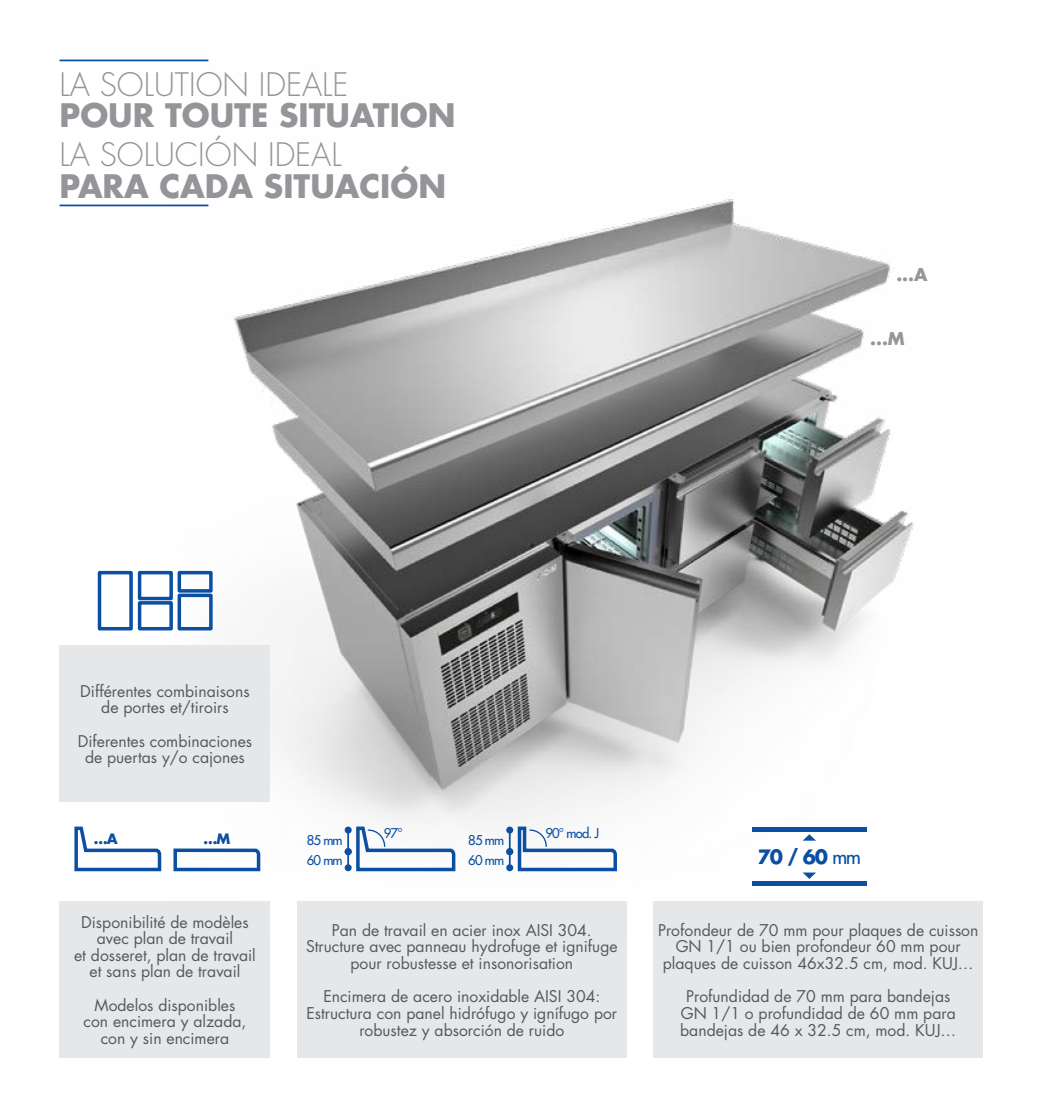
<style>
.page{position:relative;width:1042px;height:1117px;background:#fff}
.page>*{position:absolute;margin:0;border:0;box-sizing:border-box;transform-origin:0 0}
.t1{font:700 31.5px "Futura Std";color:#939598}
.t2{font:300 31.5px "Futura Std";color:#939598}
.t3{font:700 19.25px "Futura Std";color:#0a4fa2}
.t4{font:700 17.15px "Futura Std";color:#939598}
.t5{font:15.75px/16.6px "Futura Std";color:#57585a;text-align:center}
.t6{font:700 14px "Futura Std";color:#0a4fa2}
.t7{font:500 13.12px "Futura Std";letter-spacing:-.06em;color:#0a4fa2}
.s1{font-weight:500}
</style>
<div class="page">
<img style="left:170px;top:199px;width:744px;height:687px">
<hr style="left:60px;top:60px;width:148px;height:1px;background:#0a4fa2">
<hr style="left:60px;top:204px;width:148px;height:2px;background:#0a4fa2">
<div style="left:60px;top:900px;width:210px;height:157px;background:#e6e7e9"></div>
<div style="left:60px;top:645px;width:210px;height:156px;background:#e6e7e9"></div>
<div style="left:297px;top:900px;width:330px;height:157px;background:#e6e7e9"></div>
<div style="left:653px;top:900px;width:330px;height:157px;background:#e6e7e9"></div>
<div style="left:98px;top:570px;width:35px;height:60px;border:4px solid #0a4fa2"></div>
<div style="left:138px;top:570px;width:35px;height:30px;border:4px solid #0a4fa2"></div>
<div style="left:138px;top:601px;width:35px;height:29px;border:4px solid #0a4fa2"></div>
<div style="left:178px;top:570px;width:35px;height:22px;border:4px solid #0a4fa2"></div>
<div style="left:178px;top:593px;width:35px;height:37px;border:4px solid #0a4fa2"></div>
<div style="left:752px;top:881px;width:114px;height:5px;background:#0a4fa2"></div>
<div style="left:752px;top:826px;width:114px;height:5px;background:#0a4fa2"></div>
<svg style="left:802px;top:872px;width:14px;height:6px"></svg>
<svg style="left:802px;top:834px;width:14px;height:6px"></svg>
<svg style="left:172px;top:846px;width:90px;height:26px"></svg>
<div style="left:345px;top:847px;width:7px;height:7px;background:#6a94c5;border-radius:50%"></div>
<div style="left:345px;top:848px;width:7px;height:7px;background:#0a4fa2;border-radius:50%"></div>
<div style="left:345px;top:864px;width:7px;height:7px;background:#0a4fa2;border-radius:50%"></div>
<svg style="left:347px;top:824px;width:110px;height:48px"></svg>
<div style="left:506px;top:826px;width:7px;height:7px;background:#0a4fa2;border-radius:50%"></div>
<div style="left:506px;top:847px;width:7px;height:7px;background:#cedbe8;border-radius:50%"></div>
<div style="left:506px;top:848px;width:7px;height:7px;background:#0a4fa2;border-radius:50%"></div>
<div style="left:506px;top:864px;width:7px;height:7px;background:#0a4fa2;border-radius:50%"></div>
<svg style="left:509px;top:824px;width:110px;height:48px"></svg>
<svg style="left:74px;top:826px;width:88px;height:46px"></svg>
<p class="t2" style="left:60px;top:65px;width:290px">LA SOLUTION IDEALE</p>
<p class="t1" style="left:60px;top:94px;width:397px">POUR TOUTE SITUATION</p>
<p class="t2" style="left:60px;top:135px;width:284px">LA SOLUCIÓN IDEAL</p>
<p class="t1" style="left:60px;top:165px;width:388px">PARA CADA SITUACIÓN</p>
<p class="t4" style="left:896px;top:263px;width:33px">...A</p>
<p class="t4" style="left:870px;top:327px;width:36px">...M</p>
<p class="t5" style="left:80px;top:682px;width:171px">Différentes combinaisons</p>
<p class="t5" style="left:101px;top:699px;width:129px">de portes et/tiroirs</p>
<p class="t5" style="left:78px;top:732px;width:176px">Diferentes combinaciones</p>
<p class="t5" style="left:85px;top:749px;width:161px">de puertas y/o cajones</p>
<p class="t6" style="left:94px;top:828px;width:26px">…A</p>
<p class="t6" style="left:203px;top:828px;width:28px">…M</p>
<p class="t5" style="left:81px;top:913px;width:169px">Disponibilité de modèles avec plan de travail</p>
<p class="t5" style="left:74px;top:946px;width:183px">et dosseret, plan de travail</p>
<p class="t5" style="left:89px;top:963px;width:152px">et sans plan de travail</p>
<p class="t5" style="left:95px;top:996px;width:142px">Modelos disponibles</p>
<p class="t5" style="left:84px;top:1013px;width:164px">con encimera y alzada,</p>
<p class="t5" style="left:101px;top:1029px;width:130px">con y sin encimera</p>
<p class="t7" style="left:307px;top:832px;width:37px">85 mm</p>
<p class="t7" style="left:307px;top:851px;width:37px">60 mm</p>
<p class="t7" style="left:384px;top:825px;width:20px">97°</p>
<p class="t7" style="left:468px;top:832px;width:37px">85 mm</p>
<p class="t7" style="left:468px;top:851px;width:37px">60 mm</p>
<p class="t7" style="left:545px;top:825px;width:55px">90° mod. J</p>
<p class="t5" style="left:306px;top:921px;width:313px">Pan de travail en acier inox AISI 304.<br>Structure avec panneau hydrofuge et ignifuge pour robustesse et insonorisation</p>
<p class="t5" style="left:306px;top:988px;width:312px">Encimera de acero inoxidable AISI 304:<br>Estructura con panel hidrófugo y ignífugo por robustez y absorción de ruido</p>
<p class="t3" style="left:758px;top:844px;width:104px">70 / 60 <span class="s1">mm</span></p>
<p class="t5" style="left:658px;top:921px;width:322px">Profondeur de 70 mm pour plaques de cuisson<br>GN 1/1 ou bien profondeur 60 mm pour plaques de cuisson 46x32.5 cm, mod. KUJ…</p>
<p class="t5" style="left:686px;top:988px;width:266px">Profundidad de 70 mm para bandejas</p>
<p class="t5" style="left:680px;top:1004px;width:278px;text-align:left">GN 1/1 o profundidad de 60 mm para bandejas de 46 x 32.5 cm, mod. KUJ…</p>
</div>
